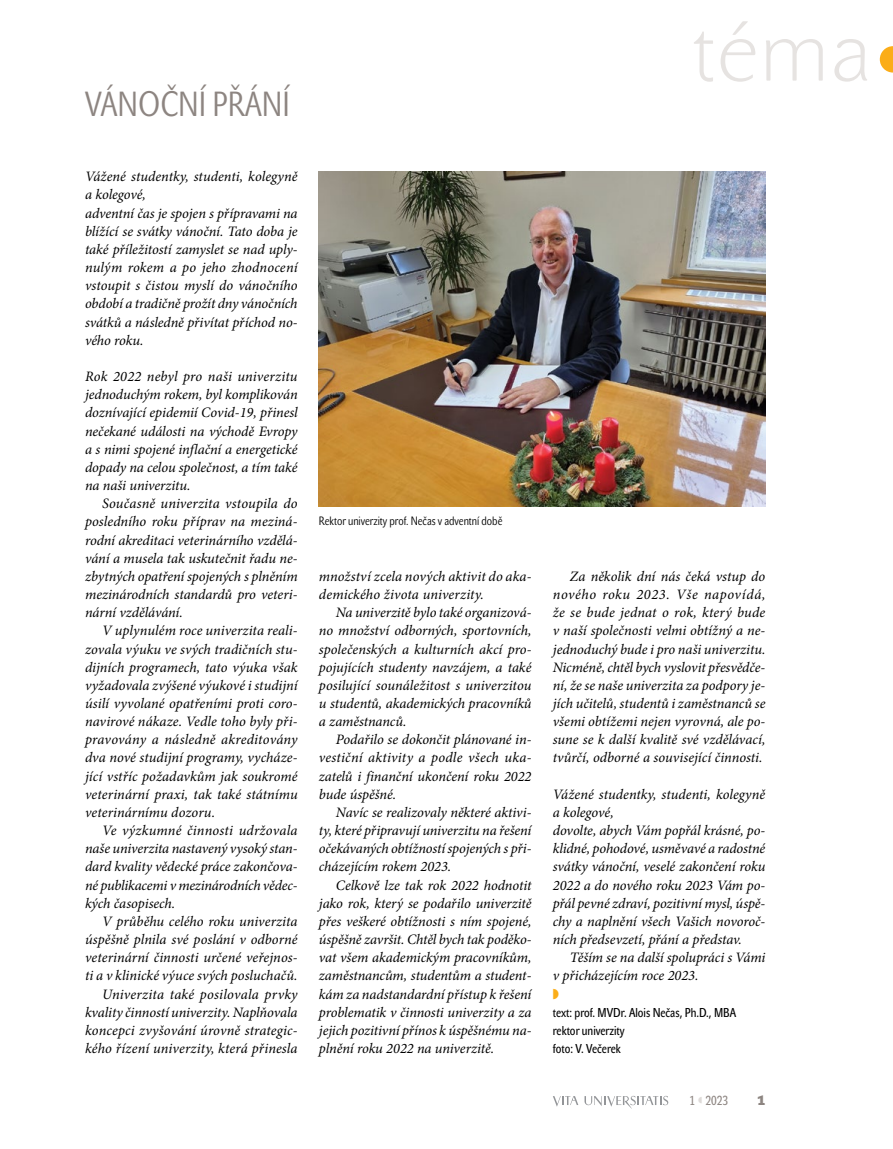
<style>
.page{position:relative;width:893px;height:1149px;background:#fff}
.page>*{position:absolute;margin:0;border:0;box-sizing:border-box;transform-origin:0 0}
.hore{font:84px "John Sans White Pro";color:#e6e3e1}
.nad2{font:34.5px "John Sans Cond Lite Pro";color:#8d8581}
.Normální{font:italic 14.4px/18.1px "Minion Pro";letter-spacing:-.005em;color:#000;text-align:justify}
.Normální_bez{font:italic 14.4px/18.1px "Minion Pro";letter-spacing:-.005em;color:#000}
.Normální_bez_kopie{font:italic 14.4px/18.1px "Minion Pro";letter-spacing:-.01em;color:#000;text-align:justify}
.t1{font:700 13.5px "John Sans Heavy Pro";color:#8d8581}
.t2{font:12.9px "John Sans Cond Text Pro";color:#8d8581}
.jmeno{font:12.75px "John Sans Cond Text Pro";color:#000}
.foto{font:12.75px "John Sans Cond Text Pro";color:#000}
.popisek{font:12px "John Sans Cond Lite Pro";color:#000}
</style>
<div class="page">
<svg style="left:553px;top:1096px;width:25px;height:10px"></svg>
<svg style="left:584px;top:1095px;width:84px;height:13px"></svg>
<svg style="left:880px;top:46px;width:13px;height:26px"></svg>
<img style="left:319px;top:172px;width:446px;height:335px">
<p class="nad2" style="left:85px;top:84px;width:206px">VÁNOČNÍ PŘÁNÍ</p>
<p class="hore" style="left:692px;top:3px;width:182px">téma</p>
<p class="Normální_bez" style="left:85px;top:167px;width:214px">Vážené studentky, studenti, kolegyně a kolegové,</p>
<p class="Normální_bez" style="left:85px;top:204px;width:214px;text-align:justify">adventní čas je spojen s přípravami na blížící se svátky vánoční. Tato doba je také příležitostí zamyslet se nad uply&shy;nulým rokem a po jeho zhodnocení vstoupit s čistou myslí do vánočního období a tradičně prožít dny vánočních svátků a následně přivítat příchod no&shy;vého roku.</p>
<p class="Normální_bez" style="left:85px;top:367px;width:214px;text-align:justify">Rok 2022 nebyl pro naši univerzitu jednoduchým rokem, byl komplikován doznívající epidemií Covid-19, přinesl nečekané události na východě Evropy a s nimi spojené inflační a energetické dopady na celou společnost, a tím také na naši univerzitu.</p>
<p class="Normální" style="left:85px;top:494px;width:214px;text-indent:17px">Současně univerzita vstoupila do posledního roku příprav na meziná&shy;rodní akreditaci veterinárního vzdělá&shy;vání a musela tak uskutečnit řadu ne&shy;zbytných opatření spojených s plněním mezinárodních standardů pro veteri&shy;nární vzdělávání.</p>
<p class="Normální" style="left:85px;top:621px;width:214px;text-indent:17px">V uplynulém roce univerzita reali&shy;zovala výuku ve svých tradičních stu&shy;dijních programech, tato výuka však vyžadovala zvýšené výukové i studijní úsilí vyvolané opatřeními proti coro&shy;navirové nákaze. Vedle toho byly při&shy;pravovány a následně akreditovány dva nové studijní programy, vycháze&shy;jící vstříc požadavkům jak soukromé veterinární praxi, tak také státnímu veterinárnímu dozoru.</p>
<p class="Normální" style="left:85px;top:821px;width:214px;text-indent:17px">Ve výzkumné činnosti udržovala naše univerzita nastavený vysoký stan&shy;dard kvality vědecké práce zakončova&shy;né publikacemi v mezinárodních vědec&shy;kých časopisech.</p>
<p class="Normální" style="left:85px;top:912px;width:214px;text-indent:17px">V průběhu celého roku univerzita úspěšně plnila své poslání v odborné veterinární činnosti určené veřejnos&shy;ti a v klinické výuce svých posluchačů.</p>
<p class="Normální" style="left:85px;top:984px;width:214px;text-indent:17px">Univerzita také posilovala prvky kvality činností univerzity. Naplňovala koncepci zvyšování úrovně strategic&shy;kého řízení univerzity, která přinesla</p>
<p class="popisek" style="left:319px;top:513px;width:185px">Rektor univerzity prof. Nečas v adventní době</p>
<p class="Normální" style="left:319px;top:567px;width:214px">množství zcela nových aktivit do aka&shy;demického života univerzity.</p>
<p class="Normální" style="left:319px;top:603px;width:214px;text-indent:17px">Na univerzitě bylo také organizová&shy;no množství odborných, sportovních, společenských a kulturních akcí pro&shy;pojujících studenty navzájem, a také posilující sounáležitost s univerzitou u studentů, akademických pracovníků a zaměstnanců.</p>
<p class="Normální" style="left:319px;top:730px;width:214px;text-indent:17px">Podařilo se dokončit plánované in&shy;vestiční aktivity a podle všech uka&shy;zatelů i finanční ukončení roku 2022 bude úspěšné.</p>
<p class="Normální" style="left:319px;top:803px;width:214px;text-indent:17px">Navíc se realizovaly některé aktivi&shy;ty, které připravují univerzitu na řešení očekávaných obtížností spojených s při&shy;cházejícím rokem 2023.</p>
<p class="Normální" style="left:319px;top:875px;width:214px;text-indent:17px">Celkově lze tak rok 2022 hodnotit jako rok, který se podařilo univerzitě přes veškeré obtížnosti s ním spojené, úspěšně završit. Chtěl bych tak poděko&shy;vat všem akademickým pracovníkům, zaměstnancům, studentům a student&shy;kám za nadstandardní přístup k řešení problematik v činnosti univerzity a za jejich pozitivní přínos k úspěšnému na&shy;plnění roku 2022 na univerzitě.</p>
<p class="Normální" style="left:553px;top:567px;width:214px;text-indent:17px">Za několik dní nás čeká vstup do nového roku 2023. Vše napovídá, že se bude jednat o rok, který bude v naší společnosti velmi obtížný a ne&shy;jednoduchý bude i pro naši univerzitu.<br>Nicméně, chtěl bych vyslovit přesvědče&shy;ní, že se naše univerzita za podpory je&shy;jích učitelů, studentů i zaměstnanců se všemi obtížemi nejen vyrovná, ale po&shy;sune se k další kvalitě své vzdělávací, tvůrčí, odborné a související činnosti.</p>
<p class="Normální_bez" style="left:553px;top:784px;width:214px">Vážené studentky, studenti, kolegyně a kolegové,</p>
<p class="Normální_bez_kopie" style="left:553px;top:821px;width:214px">dovolte, abych Vám popřál krásné, po&shy;klidné, pohodové, usměvavé a radostné svátky vánoční, veselé zakončení roku 2022 a do nového roku 2023 Vám po&shy;přál pevné zdraví, pozitivní mysl, úspě&shy;chy a naplnění všech Vašich novoroč&shy;ních předsevzetí, přání a představ.</p>
<p class="Normální" style="left:553px;top:948px;width:214px;text-indent:17px">Těším se na další spolupráci s Vámi v přicházejícím roce 2023.</p>
<p class="jmeno" style="left:553px;top:1004px;width:185px">text: prof. MVDr. Alois Nečas, Ph.D., MBA</p>
<p class="foto" style="left:553px;top:1022px;width:73px">rektor univerzity</p>
<p class="foto" style="left:553px;top:1041px;width:70px">foto: V. Večerek</p>
<p class="t2" style="left:689px;top:1092px;width:7px">1</p>
<p class="t1" style="left:757px;top:1092px;width:10px">1</p>
<p class="t2" style="left:705px;top:1092px;width:24px">2023</p>
</div>
